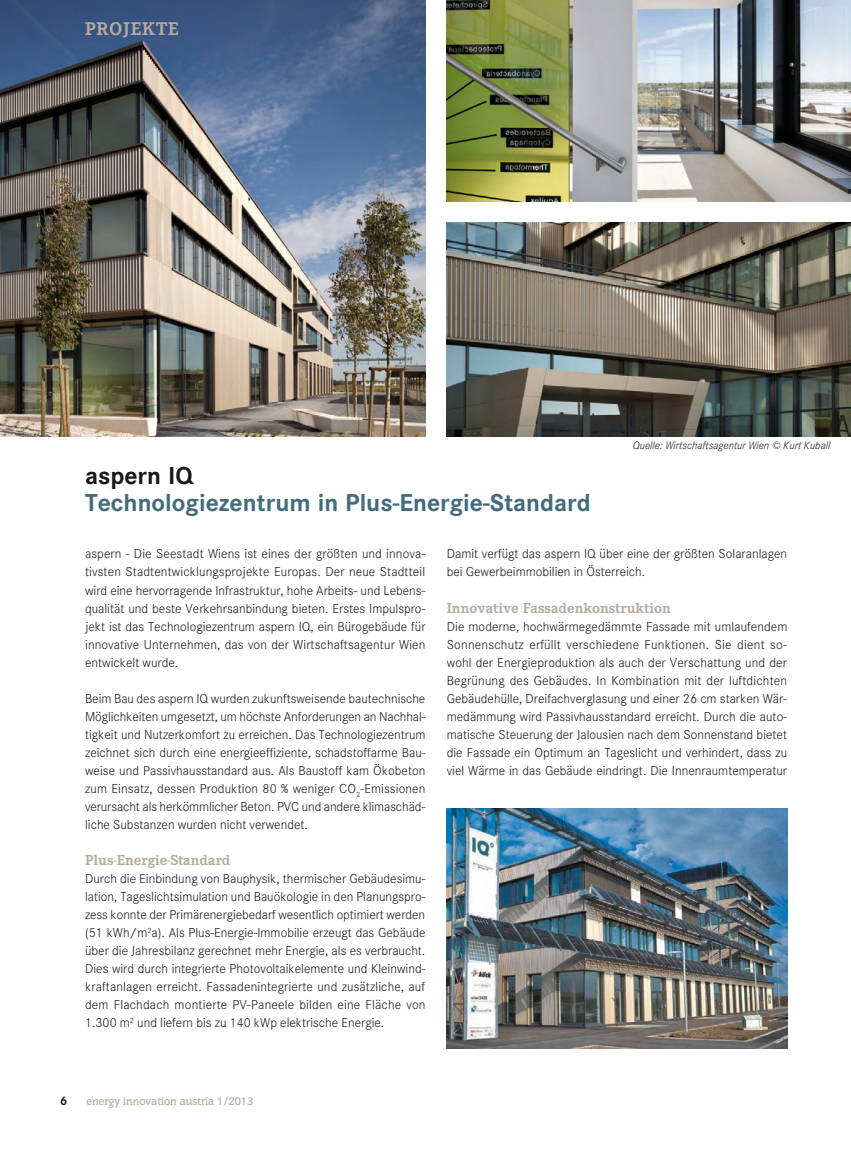
<style>
.page{position:relative;width:851px;height:1149px;background:#fff}
.page>*{position:absolute;margin:0;border:0;box-sizing:border-box;transform-origin:0 0}
.Headline_blau{font:700 24px "Corporate SBQ";color:#436b7c}
.Headline_schwarz{font:700 24px "Corporate SBQ";color:#181816}
.Kapitel{font:700 18px "Corporate EBQ";letter-spacing:.05em;color:#b7ab9d}
.Fliess_Zwischentitel{font:700 15px "Corporate E";color:#b7ab9d}
.Fliesstext{font:300 12.75px/18px "Corporate SBQ";color:#181816;text-align:justify}
.t1{font:700 12px "Corporate SBQ";color:#181816}
.Bild_Quelle{font:italic 300 10.5px "Corporate SBQ";color:#181816}
.t2{font:500 10.5px "Congress";color:#b7ab9d}
</style>
<div class="page">
<img style="left:0;top:0;width:425px;height:436px">
<img style="left:446px;top:0;width:404px;height:201px">
<img style="left:446px;top:222px;width:404px;height:214px">
<img style="left:446px;top:808px;width:341px;height:240px">
<p class="Kapitel" style="left:85px;top:18px;width:95px">PROJEKTE</p>
<p class="Bild_Quelle" style="left:632px;top:438px;width:199px">Quelle: Wirtschaftsagentur Wien © Kurt Kuball</p>
<p class="Headline_schwarz" style="left:85px;top:461px;width:110px">aspern IQ</p>
<p class="Headline_blau" style="left:85px;top:488px;width:507px">Technologiezentrum in Plus-Energie-Standard</p>
<p class="Fliesstext" style="left:85px;top:545px;width:342px">aspern - Die Seestadt Wiens ist eines der größten und innova&shy;tivsten Stadtentwicklungsprojekte Europas. Der neue Stadtteil wird eine hervorragende Infrastruktur, hohe Arbeits- und Lebens&shy;qualität und beste Verkehrsanbindung bieten. Erstes Impulspro&shy;jekt ist das Technologiezentrum aspern IQ, ein Bürogebäude für innovative Unternehmen, das von der Wirtschaftsagentur Wien entwickelt wurde.</p>
<p class="Fliesstext" style="left:85px;top:689px;width:342px">Beim Bau des aspern IQ wurden zukunftsweisende bautechnische Möglichkeiten umgesetzt, um höchste Anforderungen an Nachhal&shy;tigkeit und Nutzerkomfort zu erreichen. Das Technologiezentrum zeichnet sich durch eine energieeffiziente, schadstoffarme Bau&shy;weise und Passivhausstandard aus. Als Baustoff kam Ökobeton zum Einsatz, dessen Produktion 80 % weniger CO<sub>2</sub>-Emissionen verursacht als herkömmlicher Beton. PVC und andere klimaschäd&shy;liche Substanzen wurden nicht verwendet.</p>
<p class="Fliess_Zwischentitel" style="left:85px;top:851px;width:147px">Plus-Energie-Standard</p>
<p class="Fliesstext" style="left:85px;top:869px;width:342px">Durch die Einbindung von Bauphysik, thermischer Gebäudesimu&shy;lation, Tageslichtsimulation und Bauökologie in den Planungspro&shy;zess konnte der Primärenergiebedarf wesentlich optimiert werden (51 kWh/m<sup>2</sup>a). Als Plus-Energie-Immobilie erzeugt das Gebäude über die Jahresbilanz gerechnet mehr Energie, als es verbraucht.<br>Dies wird durch integrierte Photovoltaikelemente und Kleinwind&shy;kraftanlagen erreicht. Fassadenintegrierte und zusätzliche, auf dem Flachdach montierte PV-Paneele bilden eine Fläche von 1.300 m<sup>2</sup> und liefern bis zu 140 kWp elektrische Energie.</p>
<p class="Fliesstext" style="left:446px;top:545px;width:342px">Damit verfügt das aspern IQ über eine der größten Solaranlagen bei Gewerbeimmobilien in Österreich.</p>
<p class="Fliess_Zwischentitel" style="left:446px;top:599px;width:225px">Innovative Fassadenkonstruktion</p>
<p class="Fliesstext" style="left:446px;top:617px;width:342px">Die moderne, hochwärmegedämmte Fassade mit umlaufendem Sonnenschutz erfüllt verschiedene Funktionen. Sie dient so&shy;wohl der Energieproduktion als auch der Verschattung und der Begrünung des Gebäudes. In Kombination mit der luftdichten Gebäudehülle, Dreifachverglasung und einer 26 cm starken Wär&shy;medämmung wird Passivhausstandard erreicht. Durch die auto&shy;matische Steuerung der Jalousien nach dem Sonnenstand bietet die Fassade ein Optimum an Tageslicht und verhindert, dass zu viel Wärme in das Gebäude eindringt. Die Innenraumtemperatur</p>
<p class="t1" style="left:60px;top:1093px;width:9px">6</p>
<p class="t2" style="left:87px;top:1094px;width:168px">energy innovation austria 1/2013</p>
</div>
